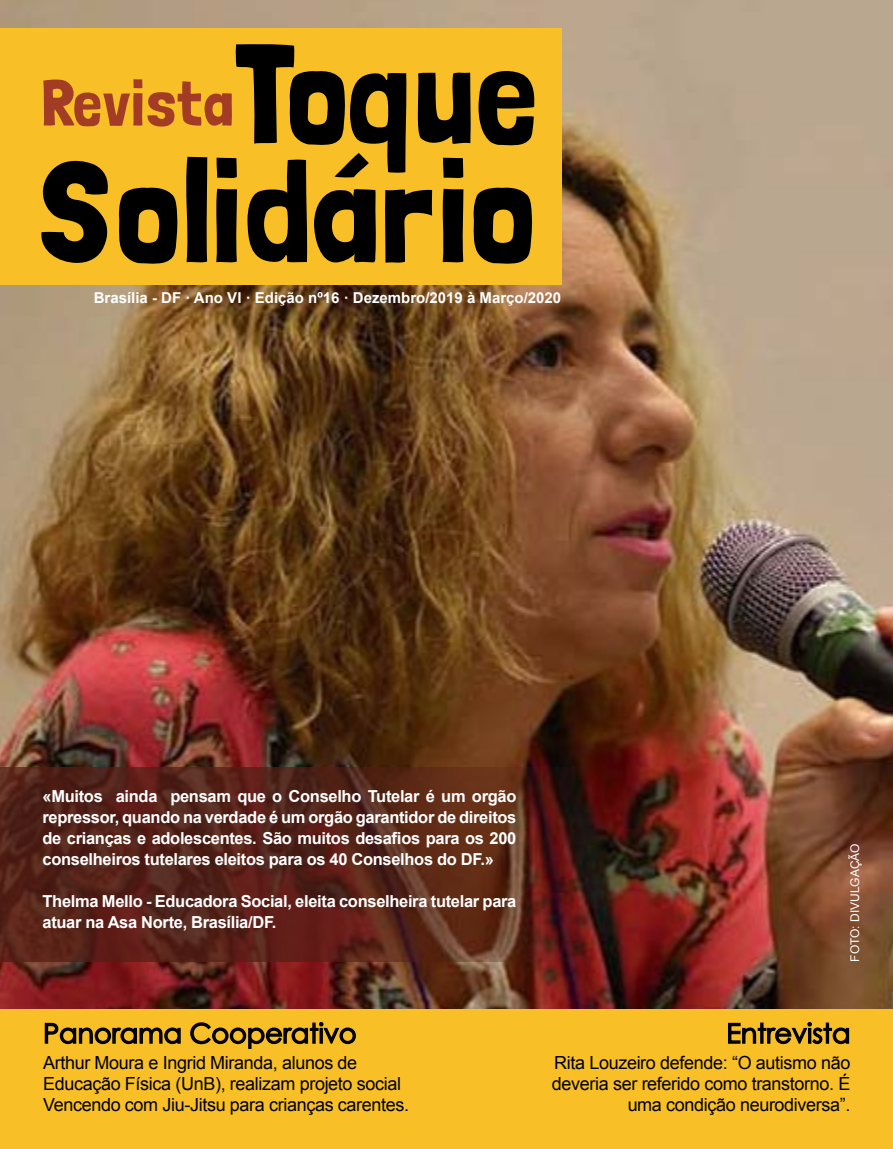
<style>
.page{position:relative;width:893px;height:1149px;background:#fff}
.page>*{position:absolute;margin:0;border:0;box-sizing:border-box;transform-origin:0 0}
.t1{font:27px "Century Gothic";color:#000}
.t2{font:18px/21px "Arial";letter-spacing:-.02em;color:#000;text-align:right}
.t3{font:700 16.5px/21px "Arial";letter-spacing:-.02em;color:#fff;text-align:justify}
.t4{font:700 15px "Arial";color:#fff}
.t5{font:12px "Arial";color:#fff}
</style>
<div class="page">
<img style="left:0;top:0;width:893px;height:1009px">
<svg style="left:0;top:766px;width:612px;height:195px;background:#552318"></svg>
<div style="left:0;top:28px;width:562px;height:257px;background:#f8bf26"></div>
<svg style="left:41px;top:44px;width:494px;height:220px"></svg>
<div style="left:0;top:1009px;width:893px;height:139px;background:#f8bf26"></div>
<svg style="left:44px;top:1022px;width:137px;height:22px"></svg>
<svg style="left:190px;top:1022px;width:166px;height:27px"></svg>
<svg style="left:728px;top:1022px;width:122px;height:22px"></svg>
<p class="t4" style="left:94px;top:287px;width:469px">Brasília - DF · Ano VI · Edição nº16 · Dezembro/2019 à Março/2020</p>
<p class="t3" style="left:43px;top:786px;width:475px">«Muitos ainda pensam que o Conselho Tutelar é um orgão repressor, quando na verdade é um orgão garantidor de direitos de crianças e adolescentes. São muitos desafios para os 200 conselheiros tutelares eleitos para os 40 Conselhos do DF.»</p>
<p class="t3" style="left:43px;top:891px;width:475px">Thelma Mello - Educadora Social, eleita conselheira tutelar para atuar na Asa Norte, Brasília/DF.</p>
<p class="t5" style="left:847px;top:961px;width:120px;rotate:-90deg">FOTO: DIVULGAÇÃO</p>
<h1 class="t1" style="left:43px;top:1016px;width:315px">Panorama Cooperativo</h1>
<h1 class="t1" style="left:726px;top:1016px;width:126px">Entrevista</h1>
<p class="t2" style="left:552px;top:1051px;width:300px">Rita Louzeiro defende: “O autismo não deveria ser referido como transtorno. É uma condição neurodiversa”.</p>
<p class="t2" style="left:43px;top:1051px;width:367px;text-align:left">Arthur Moura e Ingrid Miranda, alunos de<br>Educação Física (UnB), realizam projeto social<br>Vencendo com Jiu-Jitsu para crianças carentes.</p>
</div>
